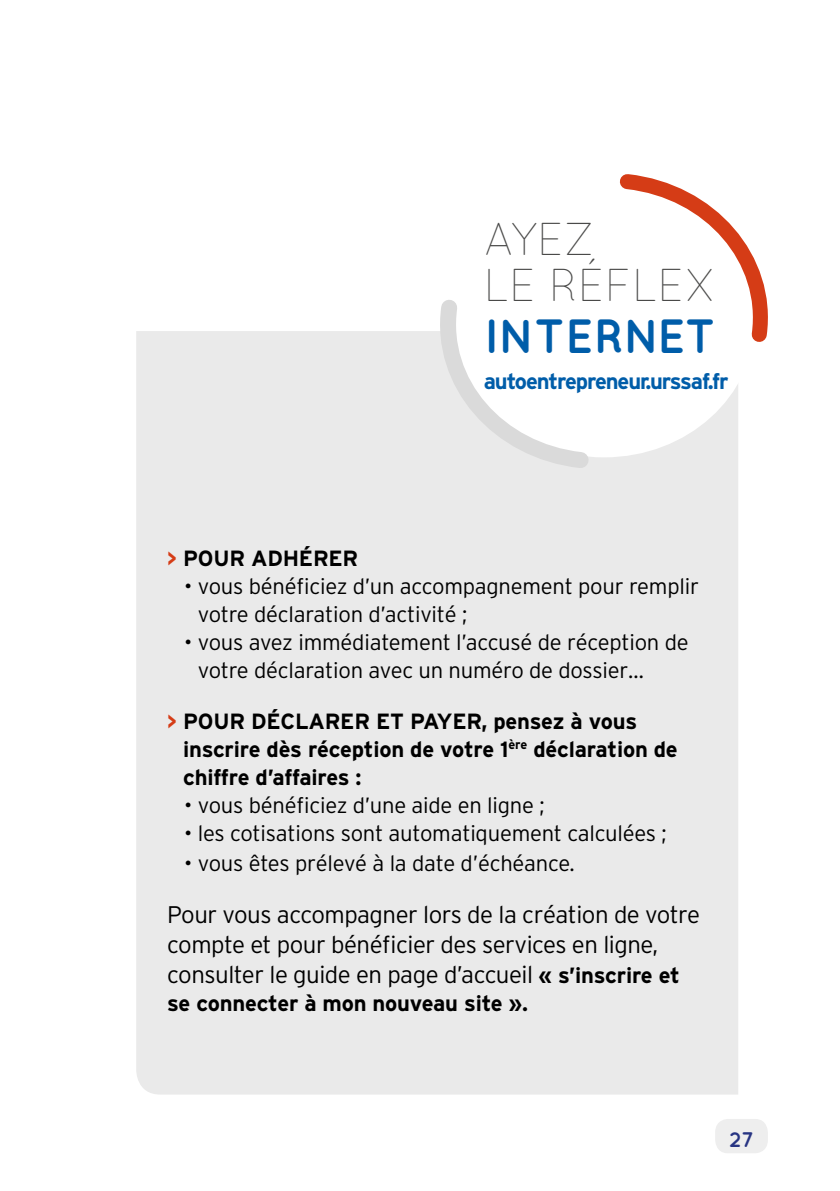
<style>
.page{position:relative;width:840px;height:1191px;background:#fff}
.page>*{position:absolute;margin:0;border:0;box-sizing:border-box;transform-origin:0 0}
.t1{font:700 48px "Quicksand";letter-spacing:-.01em;color:#005da9}
.t2{font:300 46px/46px "Quicksand";letter-spacing:-.01em;color:#4a4a49}
.t3{font:300 24px/30px "Interstate";letter-spacing:-.02em;color:#000}
.t4{font:300 22px/28px "Interstate";letter-spacing:-.01em;color:#000}
.t5{font:700 22px/28px "Interstate";letter-spacing:-.01em;color:#000}
.t6{font:700 22px "Interstate";letter-spacing:-.05em;color:#005da9}
.t7{font:700 21.2px "Quicksand";color:#283583}
.s1{color:#d53c16}
.s2{font-weight:700;font-size:22px}
</style>
<div class="page">
<div style="left:714px;top:1119px;width:53px;height:34px;background:#eee;border-radius:13px"></div>
<div style="left:136px;top:331px;width:601px;height:763px;background:#eaeaea"></div>
<div style="left:453px;top:185px;width:301px;height:272px;background:#fff;border-radius:50%"></div>
<svg style="left:619px;top:174px;width:149px;height:168px"></svg>
<svg style="left:435px;top:300px;width:163px;height:178px"></svg>
<h2 class="t2" style="left:483px;top:216px;width:235px">AYEZ<br>LE RÉFLEX</h2>
<h1 class="t1" style="left:483px;top:308px;width:233px">INTERNET</h1>
<p class="t6" style="left:483px;top:368px;width:246px">autoentrepreneur.urssaf.fr</p>
<p class="t5" style="left:167px;top:544px;width:192px"><span class="s1">&gt;</span> POUR ADHÉRER</p>
<p class="t4" style="left:198px;top:572px;width:502px;text-indent:-14px">• vous bénéficiez d’un accompagnement pour remplir votre déclaration d’activité ;</p>
<p class="t4" style="left:198px;top:628px;width:492px;text-indent:-14px">• vous avez immédiatement l’accusé de réception de votre déclaration avec un numéro de dossier…</p>
<p class="t5" style="left:183px;top:707px;width:496px;text-indent:-16px"><span class="s1">&gt;</span> POUR DÉCLARER ET PAYER, pensez à vous inscrire dès réception de votre 1<sup>ère</sup> déclaration de chiffre d’affaires :</p>
<p class="t4" style="left:184px;top:790px;width:361px">• vous bénéficiez d’une aide en ligne ;</p>
<p class="t4" style="left:184px;top:818px;width:484px">• les cotisations sont automatiquement calculées ;</p>
<p class="t4" style="left:184px;top:849px;width:392px">• vous êtes prélevé à la date d’échéance.</p>
<p class="t3" style="left:167px;top:899px;width:534px">Pour vous accompagner lors de la création de votre compte et pour bénéficier des services en ligne, consulter le guide en page d’accueil <span class="s2">« s’inscrire et</span></p>
<p class="t5" style="left:167px;top:989px;width:362px">se connecter à mon nouveau site ».</p>
<p class="t7" style="left:728px;top:1126px;width:26px">27</p>
</div>
